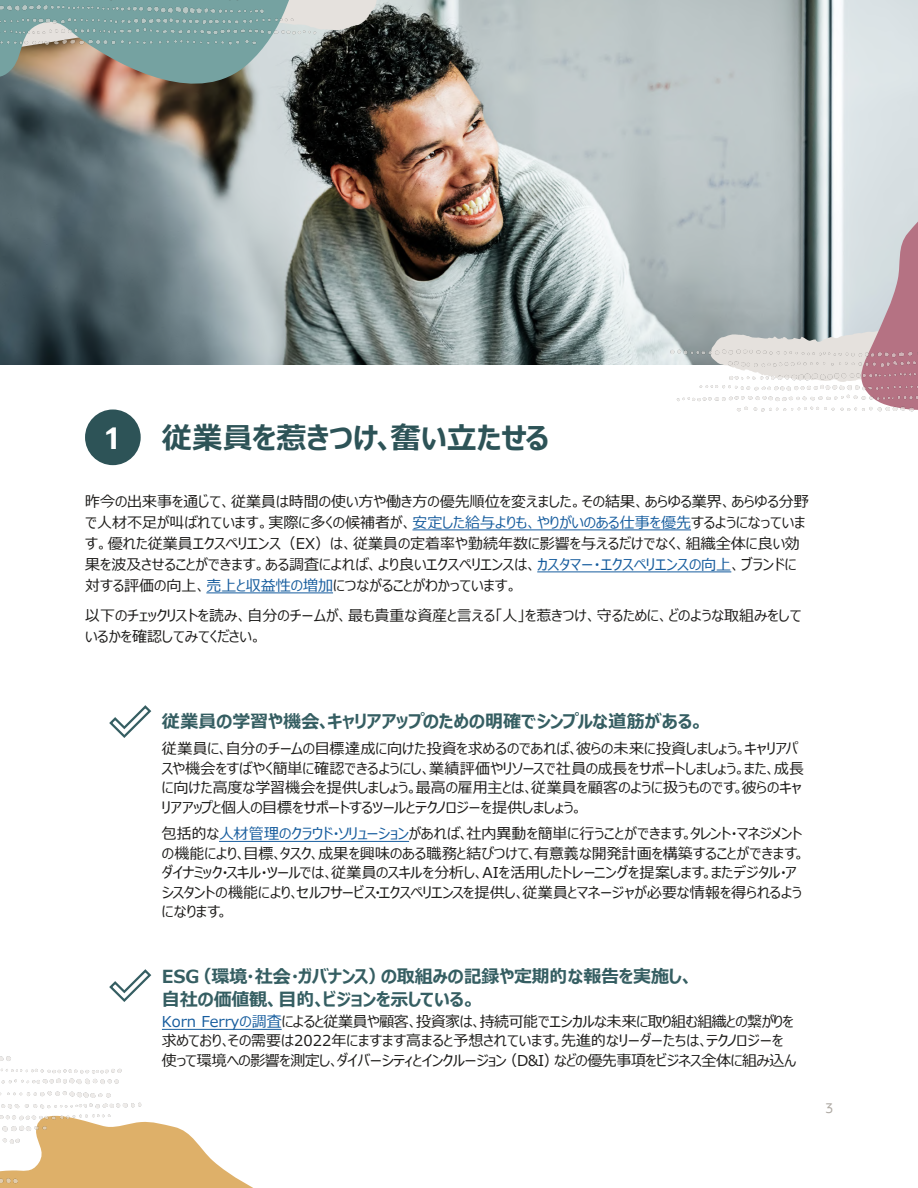
<style>
.page{position:relative;width:918px;height:1188px;background:#fff}
.page>*{position:absolute;margin:0;border:0;box-sizing:border-box;transform-origin:0 0}
.t1{font:700 30px "Meiryo UI";letter-spacing:-.005em;color:#2d5357}
.t2{font:700 30px "Oracle Sans";color:#fff}
.Subhead_1{font:700 18px/22.5px "Meiryo UI";letter-spacing:-.015em;color:#355e62}
.Subhead_1-2{font:15px/19.5px "Meiryo UI";color:#1d1c1a}
.Subhead_1-3{font:15px/19.5px "Meiryo UI";letter-spacing:-.03em;color:#1d1c1a}
.t3{font:13.5px "Oracle Sans";color:#aea9a3}
.s1{color:#175d9e}
</style>
<div class="page">
<div style="left:85px;top:410px;width:56px;height:55px;background:#2d5357;border-radius:50%"></div>
<hr style="left:412px;top:530px;width:279px;height:1px;background:#175d9e">
<hr style="left:537px;top:572px;width:194px;height:1px;background:#175d9e">
<hr style="left:206px;top:593px;width:127px;height:1px;background:#175d9e">
<img style="left:0;top:0;width:918px;height:364px">
<svg style="left:109px;top:705px;width:43px;height:33px"></svg>
<svg style="left:109px;top:969px;width:43px;height:33px"></svg>
<svg style="left:0;top:0;width:378px;height:107px"></svg>
<img style="left:0;top:0;width:340px;height:82px">
<svg style="left:710px;top:138px;width:208px;height:208px"></svg>
<img style="left:653px;top:346px;width:265px;height:66px">
<svg style="left:158px;top:1123px;width:95px;height:65px"></svg>
<img style="left:0;top:1056px;width:158px;height:132px">
<hr style="left:219px;top:841px;width:190px;height:1px;background:#175d9e">
<hr style="left:162px;top:1029px;width:120px;height:1px;background:#175d9e">
<p class="t2" style="left:106px;top:419px;width:14px">1</p>
<p class="t1" style="left:162px;top:417px;width:389px">従業員を惹きつけ、奮い立たせる</p>
<p class="Subhead_1-2" style="left:85px;top:492px;width:725px;line-height:21px">昨今の出来事を通じて、従業員は時間の使い方や働き方の優先順位を変えました。その結果、あらゆる業界、あらゆる分野で人材不足が叫ばれています。実際に多くの候補者が、<span class="s1">安定した給与よりも、やりがいのある仕事を優先</span>するようになっています。優れた従業員エクスペリエンス（EX）は、従業員の定着率や勤続年数に影響を与えるだけでなく、組織全体に良い効果を波及させることができます。ある調査によれば、より良いエクスペリエンスは、<span class="s1">カスタマー・エクスペリエンスの向上</span>、ブランドに対する評価の向上、<span class="s1">売上と収益性の増加</span>につながることがわかっています。</p>
<p class="Subhead_1-2" style="left:85px;top:606px;width:718px;line-height:21px">以下のチェックリストを読み、自分のチームが、最も貴重な資産と言える「人」を惹きつけ、守るために、どのような取組みをしているかを確認してみてください。</p>
<p class="Subhead_1" style="left:162px;top:711px;width:543px">従業員の学習や機会、キャリアアップのための明確でシンプルな道筋がある。</p>
<p class="Subhead_1-2" style="left:162px;top:740px;width:644px">従業員に、自分のチームの目標達成に向けた投資を求めるのであれば、彼らの未来に投資しましょう。キャリアパスや機会をすばやく簡単に確認できるようにし、業績評価やリソースで社員の成長をサポートしましょう。また、成長に向けた高度な学習機会を提供しましょう。最高の雇用主とは、従業員を顧客のように扱うものです。彼らのキャリアアップと個人の目標をサポートするツールとテクノロジーを提供しましょう。</p>
<p class="Subhead_1-2" style="left:162px;top:825px;width:645px">包括的な<span class="s1">人材管理のクラウド・ソリューション</span>があれば、社内異動を簡単に行うことができます。タレント・マネジメントの機能により、目標、タスク、成果を興味のある職務と結びつけて、有意義な開発計画を構築することができます。ダイナミック・スキル・ツールでは、従業員のスキルを分析し、AIを活用したトレーニングを提案します。またデジタル・アシスタントの機能により、セルフサービス・エクスペリエンスを提供し、従業員とマネージャが必要な情報を得られるようになります。</p>
<p class="Subhead_1" style="left:162px;top:966px;width:533px">ESG（環境・社会・ガバナンス）の取組みの記録や定期的な報告を実施し、自社の価値観、目的、ビジョンを示している。</p>
<p class="Subhead_1-3" style="left:162px;top:1013px;width:636px"><span class="s1">Korn Ferryの調査</span>によると従業員や顧客、投資家は、持続可能でエシカルな未来に取り組む組織との繋がりを求めており、その需要は2022年にますます高まると予想されています。先進的なリーダーたちは、テクノロジーを使って環境への影響を測定し、ダイバーシティとインクルージョン（D&amp;I）などの優先事項をビジネス全体に組み込ん</p>
<p class="t3" style="left:826px;top:1100px;width:9px">3</p>
</div>
